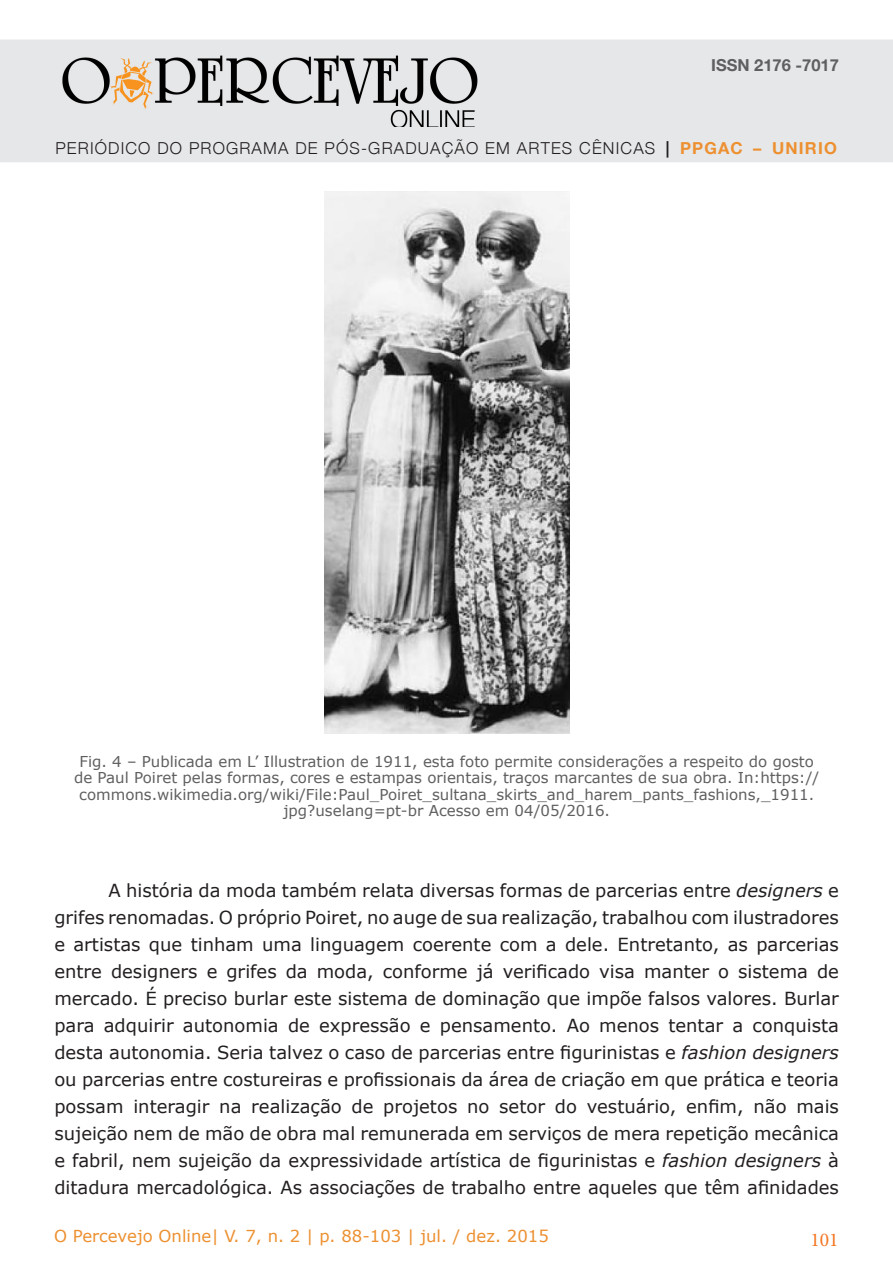
<style>
.page{position:relative;width:893px;height:1263px;background:#fff}
.page>*{position:absolute;margin:0;border:0;box-sizing:border-box;transform-origin:0 0}
.t1{font:19.5px "Minion Pro";color:#f47521}
.t2{font:18px/27px "Verdana";color:#231f20;text-align:justify}
.t3{font:300 16.5px "Helvetica Neue";letter-spacing:.07em;color:#231f20}
.t4{font:16.5px "Verdana";color:#ed9030}
.t5{font:700 16.5px "Helvetica Neue";color:#5f5f62}
.t6{font:15px/16.5px "Verdana";color:#5f5f62;text-align:center}
.s1{font-weight:700}
.s2{font-weight:700;color:#ed9030}
.s3{font-style:italic}
</style>
<div class="page">
<div style="left:0;top:40px;width:893px;height:122px;background:#e6e7e9"></div>
<img style="left:62px;top:55px;width:416px;height:71px">
<img style="left:324px;top:191px;width:245px;height:542px">
<p class="t5" style="left:711px;top:50px;width:129px">ISSN 2176 -7017</p>
<p class="t3" style="left:55px;top:135px;width:783px">PERIÓDICO DO PROGRAMA DE PÓS-GRADUAÇÃO EM ARTES CÊNICAS <span class="s1">|</span> <span class="s2">PPGAC – UNIRIO</span></p>
<p class="t6" style="left:74px;top:753px;width:747px">Fig. 4 – Publicada em L’ Illustration de 1911, esta foto permite considerações a respeito do gosto de Paul Poiret pelas formas, cores e estampas orientais, traços marcantes de sua obra. In:https:// commons.wikimedia.org/wiki/File:Paul_Poiret_sultana_skirts_and_harem_pants_fashions,_1911. jpg?uselang=pt-br Acesso em 04/05/2016.</p>
<p class="t2" style="left:54px;top:877px;width:786px;text-indent:54px">A história da moda também relata diversas formas de parcerias entre <span class="s3">designers</span> e grifes renomadas. O próprio Poiret, no auge de sua realização, trabalhou com ilustradores e artistas que tinham uma linguagem coerente com a dele. Entretanto, as parcerias entre designers e grifes da moda, conforme já verificado visa manter o sistema de mercado. É preciso burlar este sistema de dominação que impõe falsos valores. Burlar para adquirir autonomia de expressão e pensamento. Ao menos tentar a conquista desta autonomia. Seria talvez o caso de parcerias entre figurinistas e <span class="s3">fashion designers </span>ou parcerias entre costureiras e profissionais da área de criação em que prática e teoria possam interagir na realização de projetos no setor do vestuário, enfim, não mais sujeição nem de mão de obra mal remunerada em serviços de mera repetição mecânica e fabril, nem sujeição da expressividade artística de figurinistas e <span class="s3">fashion designers</span> à ditadura mercadológica. As associações de trabalho entre aqueles que têm afinidades</p>
<p class="t4" style="left:54px;top:1224px;width:496px">O Percevejo Online| V. 7, n. 2 | p. 88-103 | jul. / dez. 2015</p>
<p class="t1" style="left:810px;top:1227px;width:30px">101</p>
</div>
